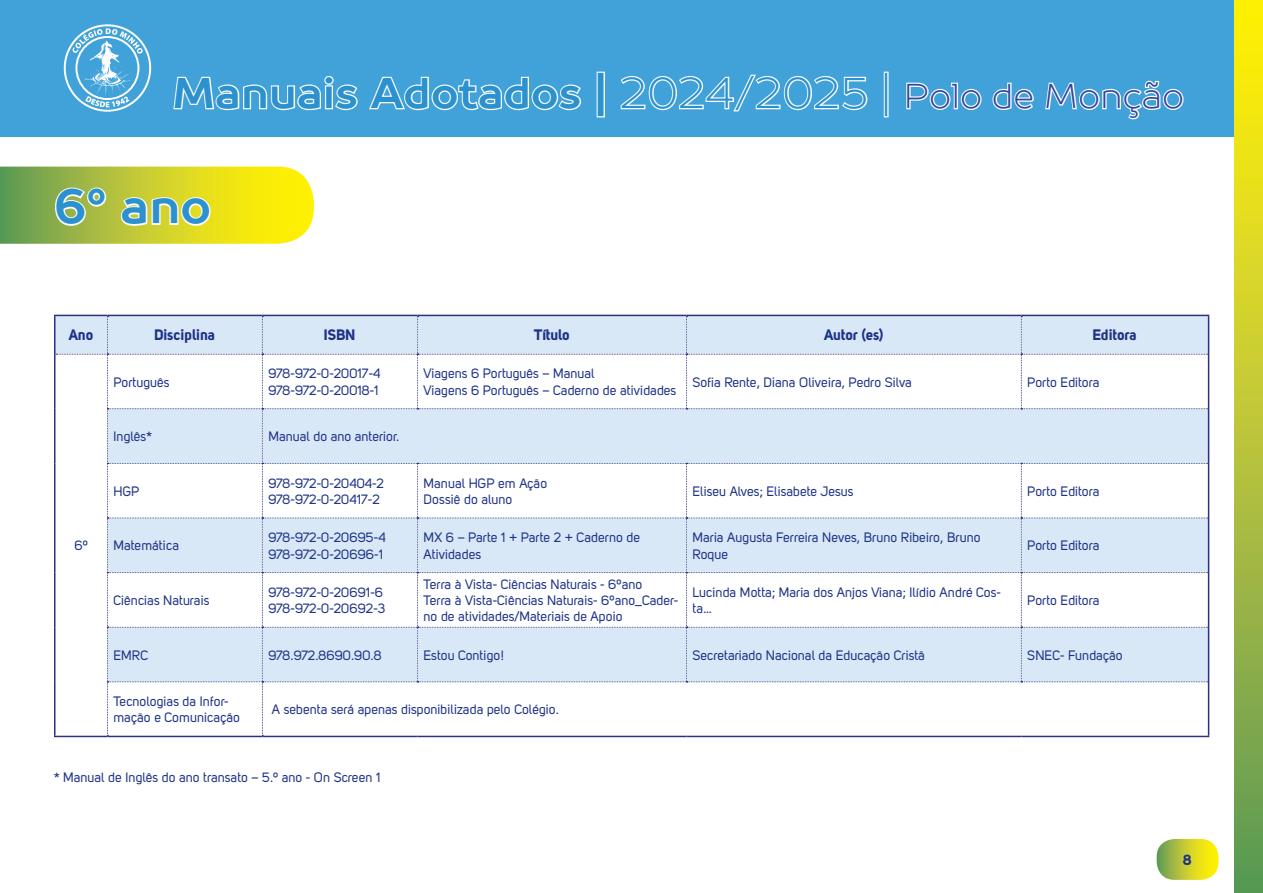
<style>
.page{position:relative;width:1263px;height:893px;background:#fff}
.page>*{position:absolute;margin:0;border:0;box-sizing:border-box;transform-origin:0 0}
.Paragraph_Style_1{font:700 47.85px "TT Prosto Sans";color:#2c91cf}
.t1{font:700 42.9px "TT Prosto Sans";color:#2c91cf}
.tabela_cabecalho{font:15px "Uni Sans Bold";color:#1e3287}
.tabela_texto{font:13.5px/16.2px "Uni Sans Regular";color:#1e3287}
.s1{font-weight:300}
.s2{font-weight:300;font-size:34.5px;color:#34479d}
</style>
<div class="page">
<svg style="left:1157px;top:839px;width:61px;height:41px"></svg>
<div style="left:0;top:0;width:1263px;height:136px;background:#41a2da"></div>
<svg style="left:64px;top:24px;width:87px;height:88px"></svg>
<svg style="left:173px;top:76px;width:185px;height:35px"></svg>
<svg style="left:369px;top:76px;width:213px;height:35px"></svg>
<div style="left:597px;top:72px;width:8px;height:45px;border:2px solid #fff"></div>
<svg style="left:620px;top:74px;width:248px;height:38px"></svg>
<div style="left:884px;top:72px;width:4px;height:45px;border:2px solid #fff"></div>
<svg style="left:906px;top:82px;width:76px;height:28px"></svg>
<svg style="left:992px;top:82px;width:42px;height:28px"></svg>
<svg style="left:1045px;top:80px;width:139px;height:40px"></svg>
<div style="left:1235px;top:0;width:28px;height:893px;background:linear-gradient(to bottom,#fff20b,#5e975e)"></div>
<hr style="left:54px;top:315px;width:53px;height:1px;background:#2e307f">
<hr style="left:54px;top:316px;width:2px;height:38px;background:#2e307f">
<hr style="left:107px;top:315px;width:155px;height:1px;background:#2e307f">
<hr style="left:262px;top:315px;width:156px;height:1px;background:#2e307f">
<hr style="left:418px;top:315px;width:268px;height:1px;background:#2e307f">
<hr style="left:686px;top:315px;width:335px;height:1px;background:#2e307f">
<hr style="left:1021px;top:315px;width:188px;height:1px;background:#2e307f">
<hr style="left:1208px;top:316px;width:1px;height:38px;background:#2e307f">
<hr style="left:1208px;top:354px;width:1px;height:55px;background:#2e307f">
<hr style="left:1208px;top:463px;width:1px;height:55px;background:#2e307f">
<hr style="left:1208px;top:518px;width:1px;height:55px;background:#2e307f">
<hr style="left:1208px;top:573px;width:1px;height:54px;background:#2e307f">
<hr style="left:1208px;top:627px;width:1px;height:55px;background:#2e307f">
<hr style="left:107px;top:736px;width:155px;height:1px;background:#2e307f">
<hr style="left:1208px;top:409px;width:1px;height:54px;background:#2e307f">
<hr style="left:1208px;top:682px;width:1px;height:54px;background:#2e307f">
<hr style="left:262px;top:736px;width:156px;height:1px;background:#2e307f">
<hr style="left:418px;top:736px;width:268px;height:1px;background:#2e307f">
<hr style="left:686px;top:736px;width:335px;height:1px;background:#2e307f">
<hr style="left:1021px;top:736px;width:188px;height:1px;background:#2e307f">
<hr style="left:54px;top:354px;width:2px;height:55px;background:#2e307f">
<hr style="left:54px;top:409px;width:2px;height:54px;background:#2e307f">
<hr style="left:54px;top:463px;width:2px;height:55px;background:#2e307f">
<hr style="left:54px;top:518px;width:2px;height:55px;background:#2e307f">
<hr style="left:54px;top:573px;width:2px;height:54px;background:#2e307f">
<hr style="left:54px;top:627px;width:2px;height:55px;background:#2e307f">
<hr style="left:54px;top:682px;width:2px;height:54px;background:#2e307f">
<hr style="left:54px;top:736px;width:53px;height:1px;background:#2e307f">
<svg style="left:56px;top:316px;width:1152px;height:420px"></svg>
<svg style="left:0;top:167px;width:314px;height:77px"></svg>
<h2 class="t1" style="left:172px;top:65px;width:1013px">Manuais Adotados | <span class="s1">2024/2025 |</span> <span class="s2">Polo de Monção</span></h2>
<p class="Paragraph_Style_1" style="left:54px;top:175px;width:159px">6º ano</p>
<p class="tabela_cabecalho" style="left:69px;top:326px;width:26px">Ano</p>
<p class="tabela_cabecalho" style="left:154px;top:326px;width:62px">Disciplina</p>
<p class="tabela_cabecalho" style="left:324px;top:326px;width:33px">ISBN</p>
<p class="tabela_cabecalho" style="left:534px;top:326px;width:37px">Título</p>
<p class="tabela_cabecalho" style="left:824px;top:326px;width:61px">Autor (es)</p>
<p class="tabela_cabecalho" style="left:1093px;top:326px;width:46px">Editora</p>
<p class="tabela_texto" style="left:74px;top:537px;width:15px">6º</p>
<p class="tabela_texto" style="left:113px;top:374px;width:58px">Português</p>
<p class="tabela_texto" style="left:268px;top:366px;width:114px">978-972-0-20017-4</p>
<p class="tabela_texto" style="left:268px;top:382px;width:112px">978-972-0-20018-1</p>
<p class="tabela_texto" style="left:113px;top:428px;width:40px">Inglês*</p>
<p class="tabela_texto" style="left:268px;top:428px;width:132px">Manual do ano anterior.</p>
<p class="tabela_texto" style="left:113px;top:483px;width:28px">HGP</p>
<p class="tabela_texto" style="left:113px;top:537px;width:67px">Matemática</p>
<p class="tabela_texto" style="left:113px;top:592px;width:98px">Ciências Naturais</p>
<p class="tabela_texto" style="left:268px;top:475px;width:117px">978-972-0-20404-2</p>
<p class="tabela_texto" style="left:268px;top:491px;width:113px">978-972-0-20417-2</p>
<p class="tabela_texto" style="left:268px;top:529px;width:119px">978-972-0-20695-4</p>
<p class="tabela_texto" style="left:268px;top:546px;width:116px">978-972-0-20696-1</p>
<p class="tabela_texto" style="left:268px;top:584px;width:116px">978-972-0-20691-6</p>
<p class="tabela_texto" style="left:268px;top:600px;width:119px">978-972-0-20692-3</p>
<p class="tabela_texto" style="left:424px;top:366px;width:173px">Viagens 6 Português – Manual</p>
<p class="tabela_texto" style="left:424px;top:382px;width:254px">Viagens 6 Português – Caderno de atividades</p>
<p class="tabela_texto" style="left:692px;top:374px;width:221px">Sofia Rente, Diana Oliveira, Pedro Silva</p>
<p class="tabela_texto" style="left:1027px;top:374px;width:74px">Porto Editora</p>
<p class="tabela_texto" style="left:424px;top:475px;width:125px">Manual HGP em Ação</p>
<p class="tabela_texto" style="left:424px;top:491px;width:90px">Dossiê do aluno</p>
<p class="tabela_texto" style="left:692px;top:483px;width:162px">Eliseu Alves; Elisabete Jesus</p>
<p class="tabela_texto" style="left:1027px;top:483px;width:74px">Porto Editora</p>
<p class="tabela_texto" style="left:424px;top:529px;width:218px">MX 6 – Parte 1 + Parte 2 + Caderno de<br>Atividades</p>
<p class="tabela_texto" style="left:692px;top:529px;width:290px">Maria Augusta Ferreira Neves, Bruno Ribeiro, Bruno<br>Roque</p>
<p class="tabela_texto" style="left:1027px;top:537px;width:74px">Porto Editora</p>
<p class="tabela_texto" style="left:424px;top:576px;width:220px">Terra à Vista- Ciências Naturais - 6ºano</p>
<p class="tabela_texto" style="left:424px;top:592px;width:256px">Terra à Vista-Ciências Naturais- 6ºano_Cader&shy;no de atividades/Materiais de Apoio</p>
<p class="tabela_texto" style="left:692px;top:584px;width:310px">Lucinda Motta; Maria dos Anjos Viana; Ilídio André Cos&shy;ta…</p>
<p class="tabela_texto" style="left:1027px;top:592px;width:74px">Porto Editora</p>
<p class="tabela_texto" style="left:113px;top:647px;width:36px">EMRC</p>
<p class="tabela_texto" style="left:268px;top:647px;width:115px">978.972.8690.90.8</p>
<p class="tabela_texto" style="left:424px;top:647px;width:82px">Estou Contigo!</p>
<p class="tabela_texto" style="left:692px;top:647px;width:234px">Secretariado Nacional da Educação Cristã</p>
<p class="tabela_texto" style="left:1027px;top:647px;width:97px">SNEC- Fundação</p>
<p class="tabela_texto" style="left:113px;top:693px;width:128px">Tecnologias da Infor&shy;mação e Comunicação</p>
<p class="tabela_texto" style="left:272px;top:701px;width:288px">A sebenta será apenas disponibilizada pelo Colégio.</p>
<p class="tabela_texto" style="left:54px;top:769px;width:328px">* Manual de Inglês do ano transato – 5.º ano - On Screen 1</p>
<p class="tabela_cabecalho" style="left:1183px;top:850px;width:10px">8</p>
</div>
